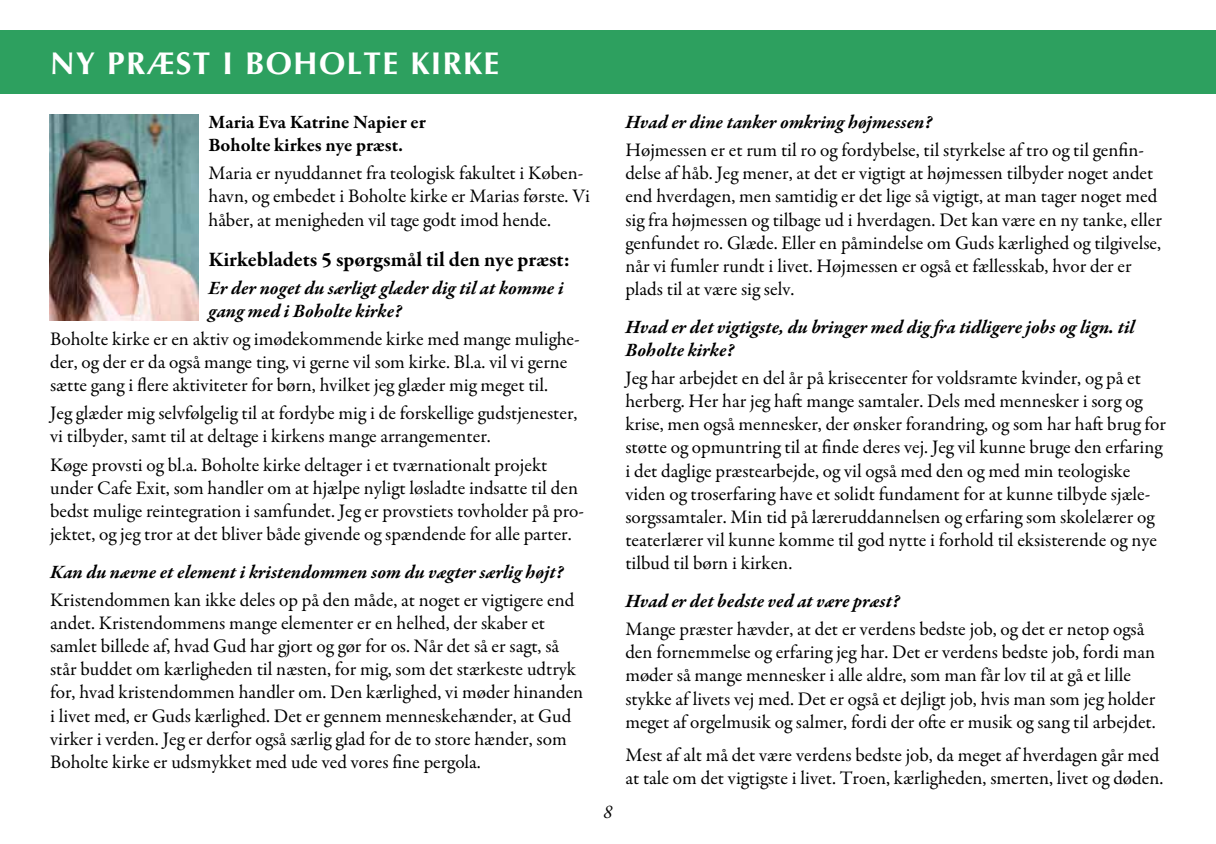
<style>
.page{position:relative;width:1216px;height:844px;background:#fff}
.page>*{position:absolute;margin:0;border:0;box-sizing:border-box;transform-origin:0 0}
.t1{font:700 31.5px "Optima";letter-spacing:.04em;color:#fff}
.t2{font:700 21px "Garamond Premr Pro";color:#000}
.t3{font:19.25px/23.1px "Garamond Premr Pro";color:#000}
.t4{font:italic 700 19.25px/23.1px "Garamond Premr Pro";color:#000}
.t5{font:700 19.25px/23.1px "Garamond Premr Pro";color:#000}
.t6{font:italic 19.25px "Garamond Premr Pro";color:#000}
</style>
<div class="page">
<div style="left:0;top:30px;width:1215px;height:63px;background:#2da05f"></div>
<img style="left:50px;top:115px;width:148px;height:205px">
<h1 class="t1" style="left:50px;top:45px;width:451px">NY PRÆST I BOHOLTE KIRKE</h1>
<p class="t5" style="left:208px;top:111px;width:219px">Maria Eva Katrine Napier er<br>Boholte kirkes nye præst.</p>
<p class="t3" style="left:208px;top:162px;width:383px">Maria er nyuddannet fra teologisk fakultet i Køben&shy;havn, og embedet i Boholte kirke er Marias første. Vi håber, at menigheden vil tage godt imod hende.</p>
<p class="t2" style="left:208px;top:246px;width:363px">Kirkebladets 5 spørgsmål til den nye præst:</p>
<p class="t4" style="left:208px;top:277px;width:356px">Er der noget du særligt glæder dig til at komme i gang med i Boholte kirke?</p>
<p class="t3" style="left:50px;top:328px;width:531px">Boholte kirke er en aktiv og imødekommende kirke med mange mulighe&shy;der, og der er da også mange ting, vi gerne vil som kirke. Bl.a. vil vi gerne sætte gang i flere aktiviteter for børn, hvilket jeg glæder mig meget til.</p>
<p class="t3" style="left:50px;top:402px;width:529px">Jeg glæder mig selvfølgelig til at fordybe mig i de forskellige gudstjenester, vi tilbyder, samt til at deltage i kirkens mange arrangementer.</p>
<p class="t3" style="left:50px;top:453px;width:535px">Køge provsti og bl.a. Boholte kirke deltager i et tværnationalt projekt under Cafe Exit, som handler om at hjælpe nyligt løsladte indsatte til den bedst mulige reintegration i samfundet. Jeg er provstiets tovholder på pro&shy;jektet, og jeg tror at det bliver både givende og spændende for alle parter.</p>
<p class="t4" style="left:50px;top:561px;width:515px">Kan du nævne et element i kristendommen som du vægter særlig højt?</p>
<p class="t3" style="left:50px;top:588px;width:534px">Kristendommen kan ikke deles op på den måde, at noget er vigtigere end andet. Kristendommens mange elementer er en helhed, der skaber et samlet billede af, hvad Gud har gjort og gør for os. Når det så er sagt, så står buddet om kærligheden til næsten, for mig, som det stærkeste udtryk for, hvad kristendommen handler om. Den kærlighed, vi møder hinanden i livet med, er Guds kærlighed. Det er gennem menneskehænder, at Gud virker i verden. Jeg er derfor også særlig glad for de to store hænder, som Boholte kirke er udsmykket med ude ved vores fine pergola.</p>
<p class="t6" style="left:603px;top:799px;width:11px">8</p>
<p class="t4" style="left:625px;top:112px;width:308px">Hvad er dine tanker omkring højmessen?</p>
<p class="t3" style="left:625px;top:139px;width:538px">Højmessen er et rum til ro og fordybelse, til styrkelse af tro og til genfin&shy;delse af håb. Jeg mener, at det er vigtigt at højmessen tilbyder noget andet end hverdagen, men samtidig er det lige så vigtigt, at man tager noget med sig fra højmessen og tilbage ud i hverdagen. Det kan være en ny tanke, eller genfundet ro. Glæde. Eller en påmindelse om Guds kærlighed og tilgivelse, når vi fumler rundt i livet. Højmessen er også et fællesskab, hvor der er plads til at være sig selv.</p>
<p class="t4" style="left:625px;top:316px;width:511px">Hvad er det vigtigste, du bringer med dig fra tidligere jobs og lign. til<br>Boholte kirke?</p>
<p class="t3" style="left:625px;top:367px;width:542px">Jeg har arbejdet en del år på krisecenter for voldsramte kvinder, og på et herberg. Her har jeg haft mange samtaler. Dels med mennesker i sorg og krise, men også mennesker, der ønsker forandring, og som har haft brug for støtte og opmuntring til at finde deres vej. Jeg vil kunne bruge den erfaring i det daglige præstearbejde, og vil også med den og med min teologiske viden og troserfaring have et solidt fundament for at kunne tilbyde sjæle&shy;sorgssamtaler. Min tid på læreruddannelsen og erfaring som skolelærer og teaterlærer vil kunne komme til god nytte i forhold til eksisterende og nye tilbud til børn i kirken.</p>
<p class="t4" style="left:625px;top:590px;width:276px">Hvad er det bedste ved at være præst?</p>
<p class="t3" style="left:625px;top:617px;width:532px">Mange præster hævder, at det er verdens bedste job, og det er netop også den fornemmelse og erfaring jeg har. Det er verdens bedste job, fordi man møder så mange mennesker i alle aldre, som man får lov til at gå et lille stykke af livets vej med. Det er også et dejligt job, hvis man som jeg holder meget af orgelmusik og salmer, fordi der ofte er musik og sang til arbejdet.</p>
<p class="t3" style="left:625px;top:743px;width:539px">Mest af alt må det være verdens bedste job, da meget af hverdagen går med at tale om det vigtigste i livet. Troen, kærligheden, smerten, livet og døden.</p>
</div>
